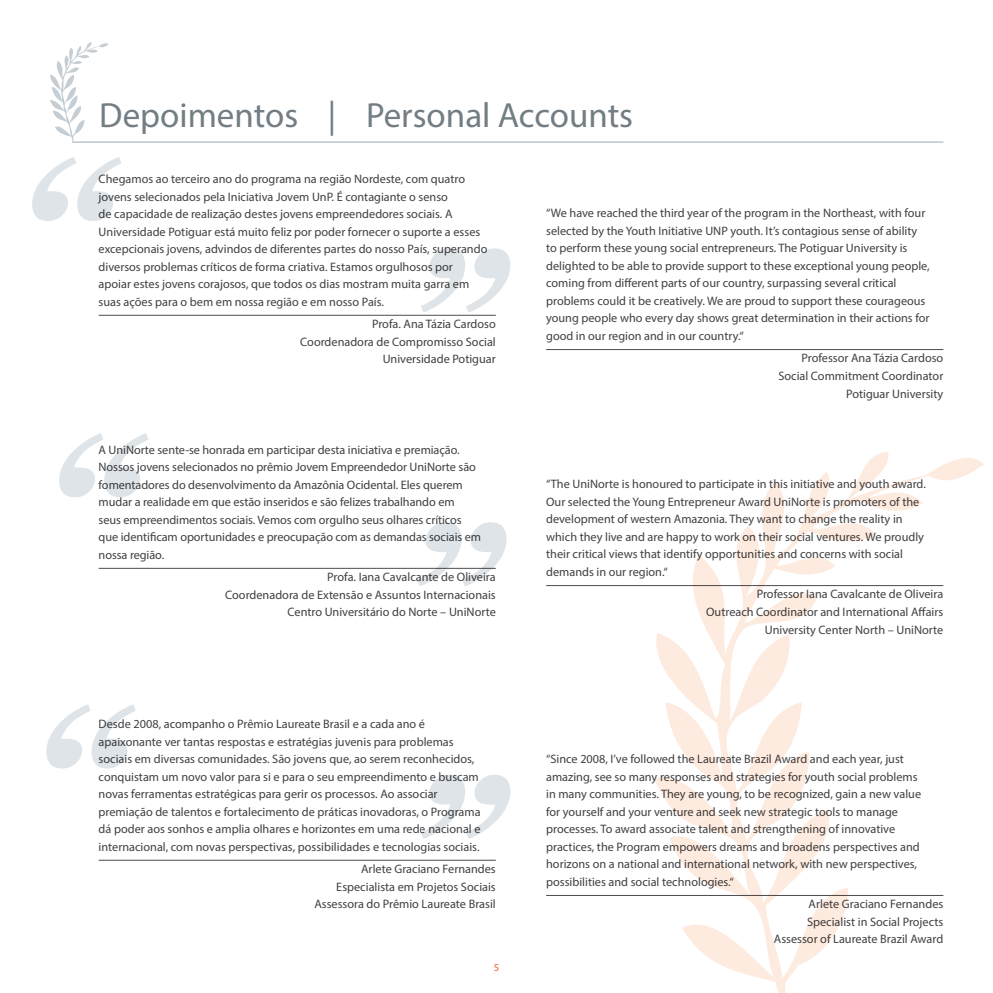
<style>
.page{position:relative;width:993px;height:993px;background:#fff}
.page>*{position:absolute;margin:0;border:0;box-sizing:border-box;transform-origin:0 0}
.t1{font:italic 700 187.25px "Georgia";color:#dee4e8}
.t2{font:35px "Myriad Pro";color:#727d84}
.t3{font:12.25px/17.5px "Myriad Pro";color:#414042}
.t4{font:10.5px "Myriad Pro";color:#f15d22}
</style>
<div class="page">
<svg style="left:50px;top:42px;width:59px;height:99px"></svg>
<svg style="left:650px;top:452px;width:333px;height:540px"></svg>
<hr style="left:72px;top:141px;width:871px;height:2px;background:#c4ced4">
<hr style="left:546px;top:894px;width:397px;height:1px;background:#4d4d4f">
<hr style="left:99px;top:859px;width:396px;height:1px;background:#4d4d4f">
<hr style="left:99px;top:567px;width:396px;height:1px;background:#4d4d4f">
<hr style="left:546px;top:585px;width:397px;height:1px;background:#4d4d4f">
<hr style="left:99px;top:315px;width:396px;height:1px;background:#4d4d4f">
<hr style="left:546px;top:349px;width:397px;height:1px;background:#4d4d4f">
<h2 class="t2" style="left:99px;top:93px;width:535px">Depoimentos | Personal Accounts</h2>
<h1 class="t1" style="left:14px;top:110px;width:99px">“</h1>
<p class="t3" style="left:99px;top:170px;width:368px">Chegamos ao terceiro ano do programa na região Nordeste, com quatro jovens selecionados pela Iniciativa Jovem UnP. É contagiante o senso<br>de capacidade de realização destes jovens empreendedores sociais. A</p>
<h1 class="t1" style="left:528px;top:359px;width:99px;rotate:-180deg">“</h1>
<p class="t3" style="left:99px;top:222px;width:390px">Universidade Potiguar está muito feliz por poder fornecer o suporte a esses excepcionais jovens, advindos de diferentes partes do nosso País, superando diversos problemas críticos de forma criativa. Estamos orgulhosos por apoiar estes jovens corajosos, que todos os dias mostram muita garra em suas ações para o bem em nossa região e em nosso País.</p>
<p class="t3" style="left:300px;top:315px;width:197px;text-align:right">Profa. Ana Tázia Cardoso<br>Coordenadora de Compromisso Social<br>Universidade Potiguar</p>
<h1 class="t1" style="left:41px;top:386px;width:99px">“</h1>
<p class="t3" style="left:99px;top:440px;width:378px">A UniNorte sente-se honrada em participar desta iniciativa e premiação.<br>Nossos jovens selecionados no prêmio Jovem Empreendedor UniNorte são fomentadores do desenvolvimento da Amazônia Ocidental. Eles querem</p>
<h1 class="t1" style="left:524px;top:633px;width:99px;rotate:-180deg">“</h1>
<p class="t3" style="left:99px;top:493px;width:384px">mudar a realidade em que estão inseridos e são felizes trabalhando em<br>seus empreendimentos sociais. Vemos com orgulho seus olhares críticos que identificam oportunidades e preocupação com as demandas sociais em nossa região.</p>
<p class="t3" style="left:225px;top:568px;width:272px;text-align:right">Profa. Iana Cavalcante de Oliveira<br>Coordenadora de Extensão e Assuntos Internacionais<br>Centro Universitário do Norte – UniNorte</p>
<h1 class="t1" style="left:28px;top:657px;width:99px">“</h1>
<p class="t3" style="left:99px;top:714px;width:383px">Desde 2008, acompanho o Prêmio Laureate Brasil e a cada ano é apaixonante ver tantas respostas e estratégias juvenis para problemas sociais em diversas comunidades. São jovens que, ao serem reconhecidos, conquistam um novo valor para si e para o seu empreendimento e buscam novas ferramentas estratégicas para gerir os processos. Ao associar premiação de talentos e fortalecimento de práticas inovadoras, o Programa dá poder aos sonhos e amplia olhares e horizontes em uma rede nacional e internacional, com novas perspectivas, possibilidades e tecnologias sociais.</p>
<p class="t3" style="left:314px;top:859px;width:183px;text-align:right">Arlete Graciano Fernandes<br>Especialista em Projetos Sociais<br>Assessora do Prêmio Laureate Brasil</p>
<h1 class="t1" style="left:528px;top:885px;width:99px;rotate:-180deg">“</h1>
<p class="t4" style="left:493px;top:961px;width:7px">5</p>
<p class="t3" style="left:546px;top:204px;width:385px">“We have reached the third year of the program in the Northeast, with four selected by the Youth Initiative UNP youth. It’s contagious sense of ability to perform these young social entrepreneurs. The Potiguar University is delighted to be able to provide support to these exceptional young people, coming from different parts of our country, surpassing several critical problems could it be creatively. We are proud to support these courageous young people who every day shows great determination in their actions for good in our region and in our country.“</p>
<p class="t3" style="left:778px;top:349px;width:166px;text-align:right">Professor Ana Tázia Cardoso<br>Social Commitment Coordinator<br>Potiguar University</p>
<p class="t3" style="left:546px;top:475px;width:381px">“The UniNorte is honoured to participate in this initiative and youth award.<br>Our selected the Young Entrepreneur Award UniNorte is promoters of the development of western Amazonia. They want to change the reality in which they live and are happy to work on their social ventures. We proudly their critical views that identify opportunities and concerns with social demands in our region.“</p>
<p class="t3" style="left:706px;top:585px;width:238px;text-align:right">Professor Iana Cavalcante de Oliveira<br>Outreach Coordinator and International Affairs<br>University Center North – UniNorte</p>
<p class="t3" style="left:546px;top:750px;width:376px">“Since 2008, I’ve followed the Laureate Brazil Award and each year, just amazing, see so many responses and strategies for youth social problems in many communities. They are young, to be recognized, gain a new value for yourself and your venture and seek new strategic tools to manage processes. To award associate talent and strengthening of innovative practices, the Program empowers dreams and broadens perspectives and horizons on a national and international network, with new perspectives, possibilities and social technologies.“</p>
<p class="t3" style="left:773px;top:895px;width:171px;text-align:right">Arlete Graciano Fernandes<br>Specialist in Social Projects<br>Assessor of Laureate Brazil Award</p>
</div>
